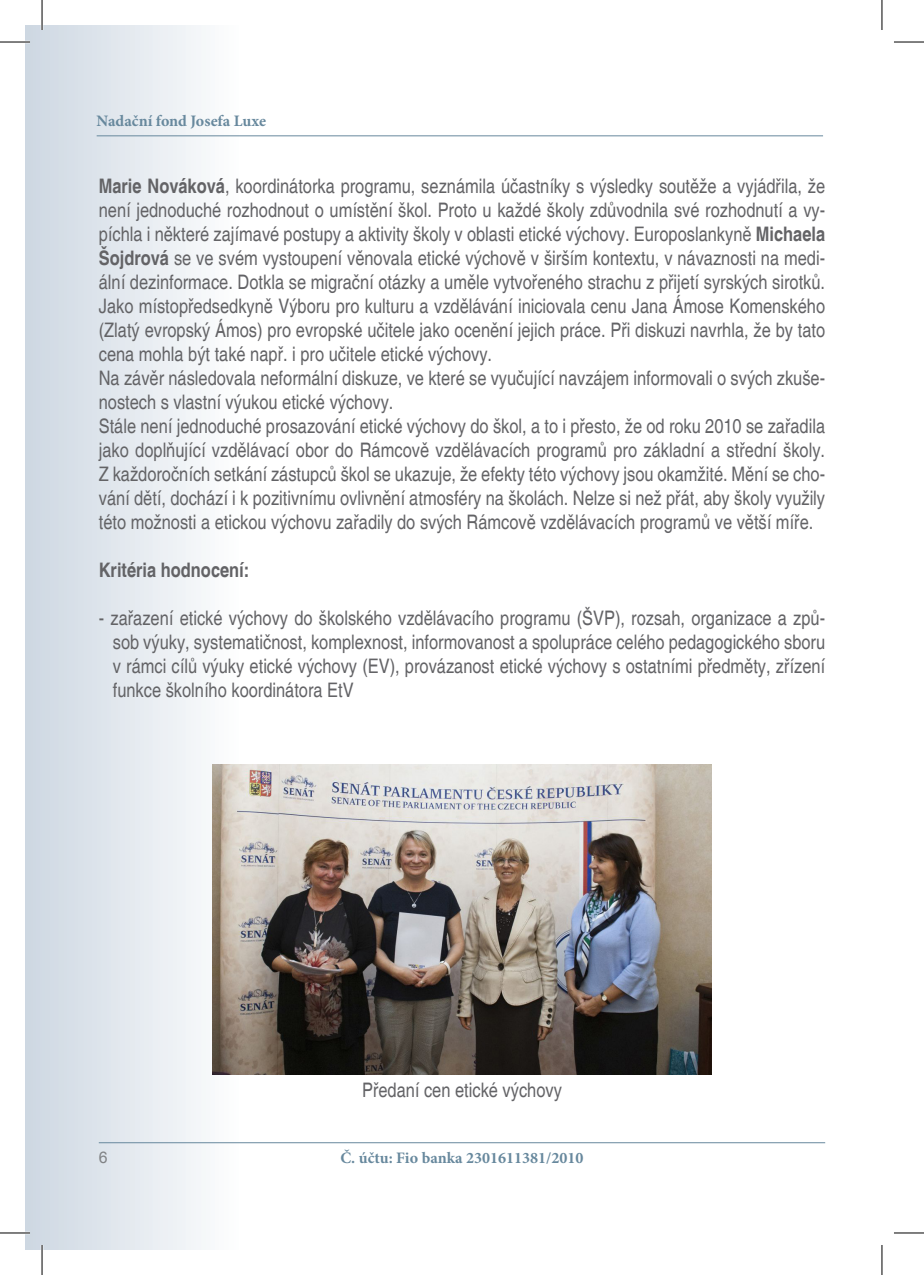
<style>
.page{position:relative;width:924px;height:1275px;background:#fff}
.page>*{position:absolute;margin:0;border:0;box-sizing:border-box;transform-origin:0 0}
.t1{font:condensed 20px/24px "Helvetica";color:#636366}
.t2{font:700 condensed 20px "Helvetica";color:#636366}
.t3{font:700 16px "Minion Pro";color:#67889d}
.t4{font:16px "Arial";color:#808285}
.s1{font-weight:700}
</style>
<div class="page">
<div style="left:25px;top:25px;width:215px;height:1225px;background:linear-gradient(to right,#cdd7e2,#fdfefe)"></div>
<hr style="left:97px;top:135px;width:725px;height:1px;background:#67889d">
<hr style="left:99px;top:1142px;width:725px;height:1px;background:#67889d">
<img style="left:212px;top:764px;width:499px;height:310px">
<hr style="left:0;top:41px;width:30px;height:2px;background:#fff">
<hr style="left:0;top:1231px;width:30px;height:3px;background:#fff">
<hr style="left:41px;top:0;width:2px;height:30px;background:#fff">
<hr style="left:41px;top:1245px;width:2px;height:30px;background:#fff">
<hr style="left:0;top:42px;width:30px;height:1px;background:#000">
<hr style="left:893px;top:42px;width:30px;height:1px;background:#000">
<hr style="left:0;top:1232px;width:30px;height:1px;background:#000">
<hr style="left:893px;top:1232px;width:30px;height:1px;background:#000">
<hr style="left:42px;top:0;width:1px;height:30px;background:#000">
<hr style="left:42px;top:1245px;width:1px;height:30px;background:#000">
<hr style="left:881px;top:0;width:1px;height:30px;background:#000">
<hr style="left:881px;top:1245px;width:1px;height:30px;background:#000">
<p class="t3" style="left:97px;top:110px;width:171px">Nadační fond Josefa Luxe</p>
<p class="t1" style="left:99px;top:174px;width:727px"><span class="s1">Marie Nováková</span>, koordinátorka programu, seznámila účastníky s výsledky soutěže a vyjádřila, že není jednoduché rozhodnout o umístění škol. Proto u každé školy zdůvodnila své rozhodnutí a vy&shy;píchla i některé zajímavé postupy a aktivity školy v oblasti etické výchovy. Europoslankyně <span class="s1">Michaela Šojdrová</span> se ve svém vystoupení věnovala etické výchově v širším kontextu, v návaznosti na medi&shy;ální dezinformace. Dotkla se migrační otázky a uměle vytvořeného strachu z přijetí syrských sirotků.<br>Jako místopředsedkyně Výboru pro kulturu a vzdělávání iniciovala cenu Jana Ámose Komenského (Zlatý evropský Ámos) pro evropské učitele jako ocenění jejich práce. Při diskuzi navrhla, že by tato cena mohla být také např. i pro učitele etické výchovy.<br>Na závěr následovala neformální diskuze, ve které se vyučující navzájem informovali o svých zkuše&shy;nostech s vlastní výukou etické výchovy.<br>Stále není jednoduché prosazování etické výchovy do škol, a to i přesto, že od roku 2010 se zařadila jako doplňující vzdělávací obor do Rámcově vzdělávacích programů pro základní a střední školy.<br>Z každoročních setkání zástupců škol se ukazuje, že efekty této výchovy jsou okamžité. Mění se cho&shy;vání dětí, dochází i k pozitivnímu ovlivnění atmosféry na školách. Nelze si než přát, aby školy využily této možnosti a etickou výchovu zařadily do svých Rámcově vzdělávacích programů ve větší míře.</p>
<p class="t2" style="left:99px;top:558px;width:152px">Kritéria hodnocení:</p>
<p class="t1" style="left:113px;top:606px;width:713px;text-align:justify;text-indent:-14px">- zařazení etické výchovy do školského vzdělávacího programu (ŠVP), rozsah, organizace a způ&shy;sob výuky, systematičnost, komplexnost, informovanost a spolupráce celého pedagogického sboru v rámci cílů výuky etické výchovy (EV), provázanost etické výchovy s ostatními předměty, zřízení funkce školního koordinátora EtV</p>
<p class="t4" style="left:99px;top:1147px;width:10px">6</p>
<p class="t1" style="left:362px;top:1078px;width:201px">Předaní cen etické výchovy</p>
<p class="t3" style="left:340px;top:1147px;width:244px">Č. účtu: Fio banka 2301611381/2010</p>
</div>
